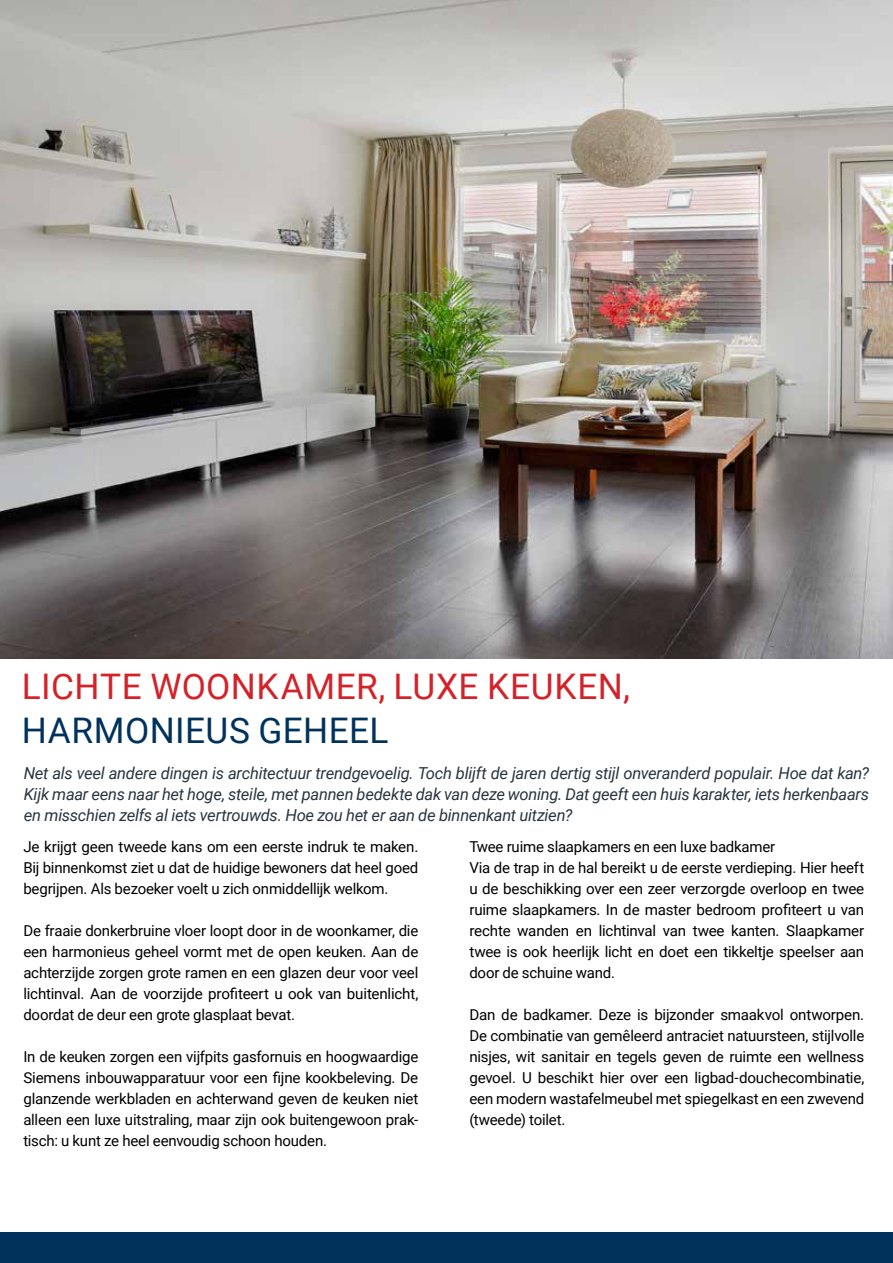
<style>
.page{position:relative;width:893px;height:1263px;background:#fff}
.page>*{position:absolute;margin:0;border:0;box-sizing:border-box;transform-origin:0 0}
.t1{font:35.25px "Roboto";letter-spacing:.015em;color:#d2232a}
.t2{font:35.25px "Roboto";letter-spacing:.01em;color:#01325c}
.t3{font:italic 16.5px/21px "Roboto";letter-spacing:-.02em;color:#293540;text-align:justify}
.t4{font:15px/21px "Roboto";letter-spacing:-.01em;color:#000;text-align:justify}
</style>
<div class="page">
<img style="left:0;top:0;width:893px;height:659px">
<div style="left:0;top:1232px;width:893px;height:31px;background:#01325c"></div>
<h1 class="t1" style="left:22px;top:662px;width:610px">LICHTE WOONKAMER, LUXE KEUKEN,</h1>
<h1 class="t2" style="left:22px;top:706px;width:368px">HARMONIEUS GEHEEL</h1>
<p class="t3" style="left:24px;top:762px;width:847px">Net als veel andere dingen is architectuur trendgevoelig. Toch blijft de jaren dertig stijl onveranderd populair. Hoe dat kan?<br>Kijk maar eens naar het hoge, steile, met pannen bedekte dak van deze woning. Dat geeft een huis karakter, iets herkenbaars en misschien zelfs al iets vertrouwds. Hoe zou het er aan de binnenkant uitzien?</p>
<p class="t4" style="left:23px;top:836px;width:396px">Je krijgt geen tweede kans om een eerste indruk te maken.<br>Bij binnenkomst ziet u dat de huidige bewoners dat heel goed begrijpen. Als bezoeker voelt u zich onmiddellijk welkom.</p>
<p class="t4" style="left:23px;top:920px;width:396px">De fraaie donkerbruine vloer loopt door in de woonkamer, die een harmonieus geheel vormt met de open keuken. Aan de achterzijde zorgen grote ramen en een glazen deur voor veel lichtinval. Aan de voorzijde profiteert u ook van buitenlicht, doordat de deur een grote glasplaat bevat.</p>
<p class="t4" style="left:23px;top:1046px;width:396px">In de keuken zorgen een vijfpits gasfornuis en hoogwaardige Siemens inbouwapparatuur voor een fijne kookbeleving. De glanzende werkbladen en achterwand geven de keuken niet alleen een luxe uitstraling, maar zijn ook buitengewoon prak&shy;tisch: u kunt ze heel eenvoudig schoon houden.</p>
<p class="t4" style="left:469px;top:836px;width:396px;text-align:left">Twee ruime slaapkamers en een luxe badkamer<br>Via de trap in de hal bereikt u de eerste verdieping. Hier heeft u de beschikking over een zeer verzorgde overloop en twee ruime slaapkamers. In de master bedroom profiteert u van rechte wanden en lichtinval van twee kanten. Slaapkamer twee is ook heerlijk licht en doet een tikkeltje speelser aan door de schuine wand.</p>
<p class="t4" style="left:469px;top:1004px;width:396px">Dan de badkamer. Deze is bijzonder smaakvol ontworpen.<br>De combinatie van gemêleerd antraciet natuursteen, stijlvolle nisjes, wit sanitair en tegels geven de ruimte een wellness gevoel. U beschikt hier over een ligbad-douchecombinatie, een modern wastafelmeubel met spiegelkast en een zwevend (tweede) toilet.</p>
</div>
